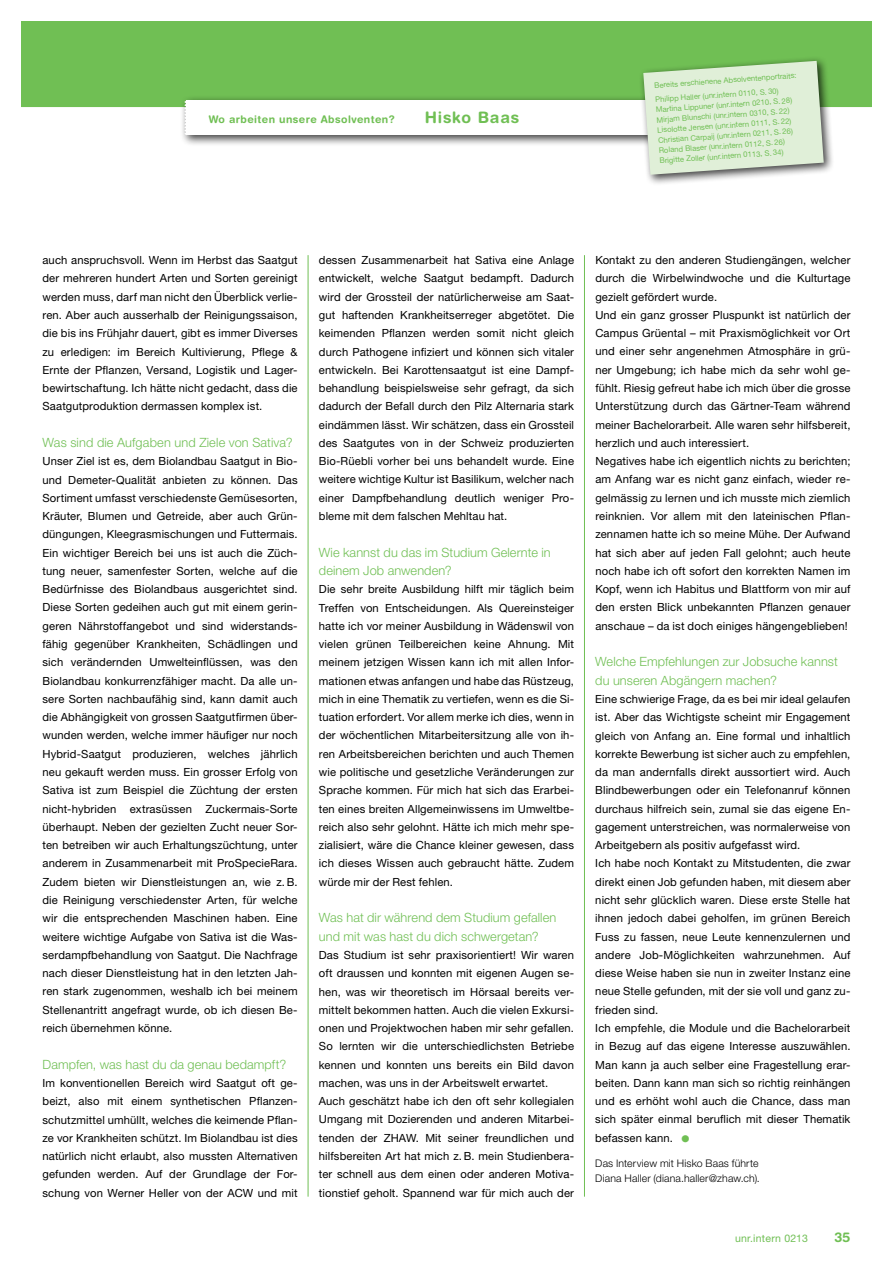
<style>
.page{position:relative;width:893px;height:1263px;background:#fff}
.page>*{position:absolute;margin:0;border:0;box-sizing:border-box;transform-origin:0 0}
.t1{font:700 43.5px "Helvetica Rounded LT Std";color:#70bf54}
.t2{font:700 15.75px "Helvetica Rounded LT Std";letter-spacing:.05em;color:#70bf54}
.t3{font:700 13.5px "Helvetica Rounded LT Std";color:#70bf54}
.t4{font:300 12.75px/18.3px "Helvetica Neue LT Pro";letter-spacing:.01em;color:#70bf54}
.t5{font:11.25px/18.3px "Helvetica Neue LT Pro";letter-spacing:.01em;color:#000;text-align:justify}
.t6{font:300 10.5px/14.9px "Helvetica Neue LT Pro";letter-spacing:.015em;color:#000}
.t7{font:700 10.5px "Helvetica Rounded LT Std";letter-spacing:.04em;color:#70bf54}
.t8{font:10.5px "Helvetica Neue LT Pro";letter-spacing:.025em;color:#70bf54}
.t9{font:7.65px/10.2px "Helvetica Neue LT Pro";color:#70bf54}
</style>
<div class="page">
<hr style="left:21px;top:106px;width:851px;height:1px;background:#70bf54">
<div style="left:21px;top:21px;width:851px;height:85px;background:#70bf54"></div>
<div style="left:180px;top:95px;width:572px;height:51px;background:#000;opacity:.75"></div>
<div style="left:186px;top:100px;width:553px;height:35px;background:#fff"></div>
<svg style="left:184px;top:100px;width:2px;height:35px"></svg>
<hr style="left:308px;top:255px;width:1px;height:942px;background:#70bf54">
<hr style="left:584px;top:255px;width:1px;height:942px;background:#70bf54">
<div style="left:639px;top:56px;width:196px;height:130px;background:#000;opacity:.75"></div>
<svg style="left:643px;top:61px;width:181px;height:114px;background:#d4e5cb"></svg>
<p class="t7" style="left:209px;top:113px;width:187px">Wo arbeiten unsere Absolventen?</p>
<h2 class="t2" style="left:425px;top:108px;width:96px">Hisko Baas</h2>
<p class="t9" style="left:654px;top:78px;width:144px;line-height:14.2px;rotate:-4deg">Bereits erschienene Absolventenportraits:<br>Philipp Haller (unr.intern 0110, S. 30)</p>
<p class="t9" style="left:656px;top:104px;width:138px;rotate:-4deg">Martina Lippuner (unr.intern 0210, S. 28)<br>Mirjam Blunschi (unr.intern 0310, S. 22)<br>Lisolotte Jensen (unr.intern 0111, S. 22)<br>Christian Carpaij (unr.intern 0211, S. 26)<br>Roland Blaser (unr.intern 0112, S. 26)<br>Brigitte Zoller (unr.intern 0113, S. 34)</p>
<p class="t5" style="left:43px;top:251px;width:257px">auch anspruchsvoll. Wenn im Herbst das Saatgut der mehreren hundert Arten und Sorten gereinigt werden muss, darf man nicht den Überblick verlie&shy;ren. Aber auch ausserhalb der Reinigungssaison, die bis ins Frühjahr dauert, gibt es immer Diverses zu erledigen: im Bereich Kultivierung, Pflege &amp; Ernte der Pflanzen, Versand, Logistik und Lager&shy;bewirtschaftung. Ich hätte nicht gedacht, dass die Saatgutproduktion dermassen komplex ist.</p>
<p class="t4" style="left:43px;top:433px;width:252px">Was sind die Aufgaben und Ziele von Sativa?</p>
<p class="t5" style="left:43px;top:452px;width:257px">Unser Ziel ist es, dem Biolandbau Saatgut in Bio&shy;und Demeter-Qualität anbieten zu können. Das Sortiment umfasst verschiedenste Gemüsesorten, Kräuter, Blumen und Getreide, aber auch Grün&shy;düngungen, Kleegrasmischungen und Futtermais.<br>Ein wichtiger Bereich bei uns ist auch die Züch&shy;tung neuer, samenfester Sorten, welche auf die Bedürfnisse des Biolandbaus ausgerichtet sind.<br>Diese Sorten gedeihen auch gut mit einem gerin&shy;geren Nährstoffangebot und sind widerstands&shy;fähig gegenüber Krankheiten, Schädlingen und sich verändernden Umwelteinflüssen, was den Biolandbau konkurrenzfähiger macht. Da alle un&shy;sere Sorten nachbaufähig sind, kann damit auch die Abhängigkeit von grossen Saatgutfirmen über&shy;wunden werden, welche immer häufiger nur noch Hybrid-Saatgut produzieren, welches jährlich neu gekauft werden muss. Ein grosser Erfolg von Sativa ist zum Beispiel die Züchtung der ersten nicht-hybriden extrasüssen Zuckermais-Sorte überhaupt. Neben der gezielten Zucht neuer Sor&shy;ten betreiben wir auch Erhaltungszüchtung, unter anderem in Zusammenarbeit mit ProSpecieRara.<br>Zudem bieten wir Dienstleistungen an, wie z.B. die Reinigung verschiedenster Arten, für welche wir die entsprechenden Maschinen haben. Eine weitere wichtige Aufgabe von Sativa ist die Was&shy;serdampfbehandlung von Saatgut. Die Nachfrage nach dieser Dienstleistung hat in den letzten Jah&shy;ren stark zugenommen, weshalb ich bei meinem Stellenantritt angefragt wurde, ob ich diesen Be&shy;reich übernehmen könne.</p>
<p class="t4" style="left:43px;top:1055px;width:245px">Dampfen, was hast du da genau bedampft?</p>
<p class="t5" style="left:43px;top:1073px;width:257px">Im konventionellen Bereich wird Saatgut oft ge&shy;beizt, also mit einem synthetischen Pflanzen&shy;schutzmittel umhüllt, welches die keimende Pflan&shy;ze vor Krankheiten schützt. Im Biolandbau ist dies natürlich nicht erlaubt, also mussten Alternativen gefunden werden. Auf der Grundlage der For&shy;schung von Werner Heller von der ACW und mit</p>
<p class="t5" style="left:319px;top:251px;width:257px">dessen Zusammenarbeit hat Sativa eine Anlage entwickelt, welche Saatgut bedampft. Dadurch wird der Grossteil der natürlicherweise am Saat&shy;gut haftenden Krankheitserreger abgetötet. Die keimenden Pflanzen werden somit nicht gleich durch Pathogene infiziert und können sich vitaler entwickeln. Bei Karottensaatgut ist eine Dampf&shy;behandlung beispielsweise sehr gefragt, da sich dadurch der Befall durch den Pilz Alternaria stark eindämmen lässt. Wir schätzen, dass ein Grossteil des Saatgutes von in der Schweiz produzierten Bio-Rüebli vorher bei uns behandelt wurde. Eine weitere wichtige Kultur ist Basilikum, welcher nach einer Dampfbehandlung deutlich weniger Pro&shy;bleme mit dem falschen Mehltau hat.</p>
<p class="t4" style="left:319px;top:543px;width:233px">Wie kannst du das im Studium Gelernte in deinem Job anwenden?</p>
<p class="t5" style="left:319px;top:580px;width:257px">Die sehr breite Ausbildung hilft mir täglich beim Treffen von Entscheidungen. Als Quereinsteiger hatte ich vor meiner Ausbildung in Wädenswil von vielen grünen Teilbereichen keine Ahnung. Mit meinem jetzigen Wissen kann ich mit allen Infor&shy;mationen etwas anfangen und habe das Rüstzeug, mich in eine Thematik zu vertiefen, wenn es die Si&shy;tuation erfordert. Vor allem merke ich dies, wenn in der wöchentlichen Mitarbeitersitzung alle von ih&shy;ren Arbeitsbereichen berichten und auch Themen wie politische und gesetzliche Veränderungen zur Sprache kommen. Für mich hat sich das Erarbei&shy;ten eines breiten Allgemeinwissens im Umweltbe&shy;reich also sehr gelohnt. Hätte ich mich mehr spe&shy;zialisiert, wäre die Chance kleiner gewesen, dass ich dieses Wissen auch gebraucht hätte. Zudem würde mir der Rest fehlen.</p>
<p class="t4" style="left:319px;top:908px;width:239px">Was hat dir während dem Studium gefallen und mit was hast du dich schwergetan?</p>
<p class="t5" style="left:319px;top:945px;width:257px;text-align:left">Das Studium ist sehr praxisorientiert! Wir waren oft draussen und konnten mit eigenen Augen se&shy;hen, was wir theoretisch im Hörsaal bereits ver&shy;mittelt bekommen hatten. Auch die vielen Exkursi&shy;onen und Projektwochen haben mir sehr gefallen.<br>So lernten wir die unterschiedlichsten Betriebe kennen und konnten uns bereits ein Bild davon machen, was uns in der Arbeitswelt erwartet.<br>Auch geschätzt habe ich den oft sehr kollegialen Umgang mit Dozierenden und anderen Mitarbei&shy;tenden der ZHAW. Mit seiner freundlichen und hilfsbereiten Art hat mich z.B. mein Studienbera&shy;ter schnell aus dem einen oder anderen Motiva&shy;tionstief geholt. Spannend war für mich auch der</p>
<p class="t5" style="left:595px;top:251px;width:257px;text-align:left">Kontakt zu den anderen Studiengängen, welcher durch die Wirbelwindwoche und die Kulturtage gezielt gefördert wurde.<br>Und ein ganz grosser Pluspunkt ist natürlich der Campus Grüental – mit Praxismöglichkeit vor Ort und einer sehr angenehmen Atmosphäre in grü&shy;ner Umgebung; ich habe mich da sehr wohl ge&shy;fühlt. Riesig gefreut habe ich mich über die grosse Unterstützung durch das Gärtner-Team während meiner Bachelorarbeit. Alle waren sehr hilfsbereit, herzlich und auch interessiert.<br>Negatives habe ich eigentlich nichts zu berichten; am Anfang war es nicht ganz einfach, wieder re&shy;gelmässig zu lernen und ich musste mich ziemlich reinknien. Vor allem mit den lateinischen Pflan&shy;zennamen hatte ich so meine Mühe. Der Aufwand hat sich aber auf jeden Fall gelohnt; auch heute noch habe ich oft sofort den korrekten Namen im Kopf, wenn ich Habitus und Blattform von mir auf den ersten Blick unbekannten Pflanzen genauer anschaue – da ist doch einiges hängengeblieben!</p>
<p class="t4" style="left:595px;top:652px;width:244px">Welche Empfehlungen zur Jobsuche kannst du unseren Abgängern machen?</p>
<p class="t5" style="left:595px;top:689px;width:257px;text-align:left">Eine schwierige Frage, da es bei mir ideal gelaufen ist. Aber das Wichtigste scheint mir Engagement gleich von Anfang an. Eine formal und inhaltlich korrekte Bewerbung ist sicher auch zu empfehlen, da man andernfalls direkt aussortiert wird. Auch Blindbewerbungen oder ein Telefonanruf können durchaus hilfreich sein, zumal sie das eigene En&shy;gagement unterstreichen, was normalerweise von Arbeitgebern als positiv aufgefasst wird.<br>Ich habe noch Kontakt zu Mitstudenten, die zwar direkt einen Job gefunden haben, mit diesem aber nicht sehr glücklich waren. Diese erste Stelle hat ihnen jedoch dabei geholfen, im grünen Bereich Fuss zu fassen, neue Leute kennenzulernen und andere Job-Möglichkeiten wahrzunehmen. Auf diese Weise haben sie nun in zweiter Instanz eine neue Stelle gefunden, mit der sie voll und ganz zu&shy;frieden sind.<br>Ich empfehle, die Module und die Bachelorarbeit in Bezug auf das eigene Interesse auszuwählen.<br>Man kann ja auch selber eine Fragestellung erar&shy;beiten. Dann kann man sich so richtig reinhängen und es erhöht wohl auch die Chance, dass man sich später einmal beruflich mit dieser Thematik befassen kann.</p>
<h1 class="t1" style="left:679px;top:1100px;width:15px">.</h1>
<p class="t6" style="left:595px;top:1156px;width:166px">Das Interview mit Hisko Baas führte<br>Diana Haller (diana.haller@zhaw.ch).</p>
<p class="t8" style="left:735px;top:1231px;width:74px">unr.intern 0213</p>
<p class="t3" style="left:834px;top:1229px;width:18px">35</p>
</div>
